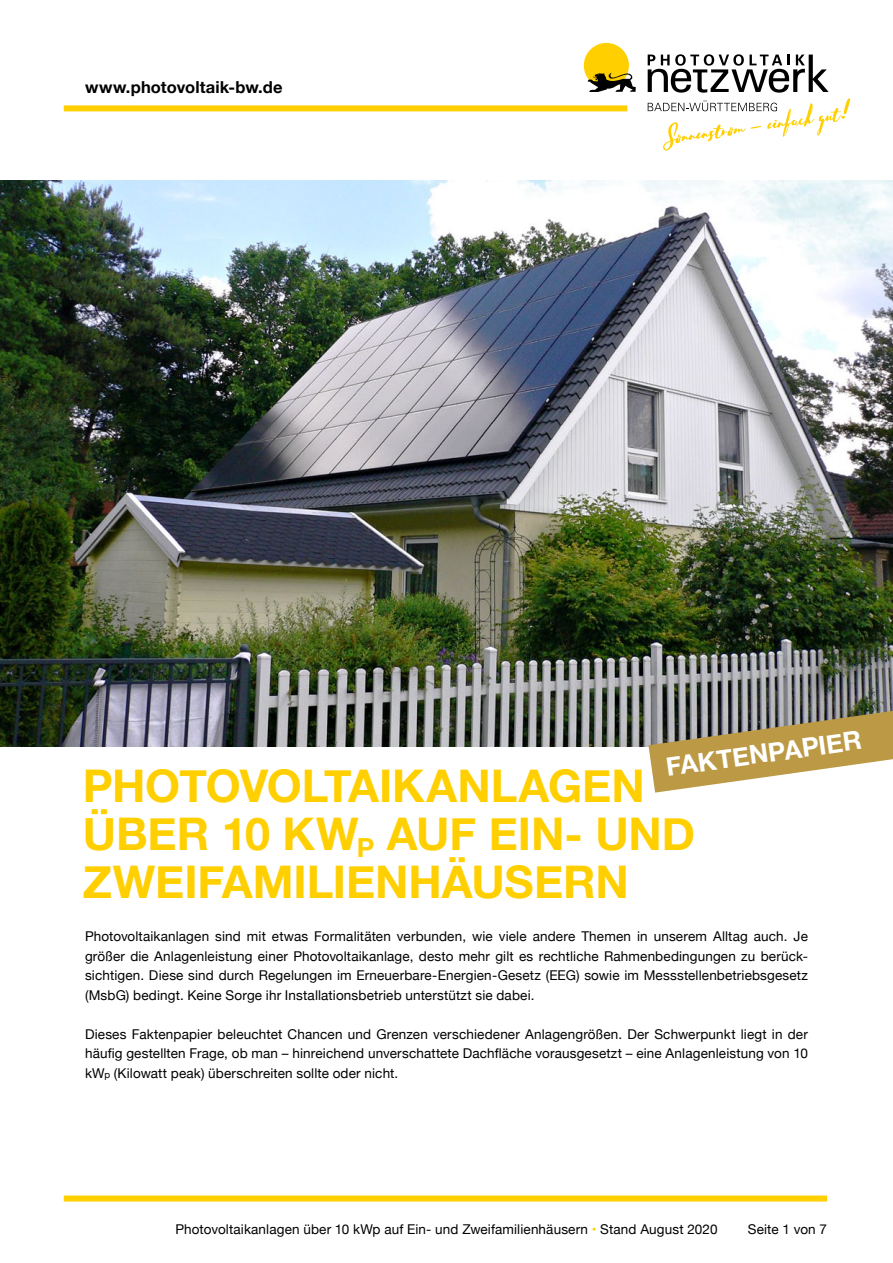
<style>
.page{position:relative;width:893px;height:1263px;background:#fff}
.page>*{position:absolute;margin:0;border:0;box-sizing:border-box;transform-origin:0 0}
.t1{font:700 45px/48px "Helvetica Neue";color:#ffcf00}
.t2{font:700 25.8px "Helvetica Neue";color:#fff}
.t3{font:700 16.5px "Helvetica Neue";letter-spacing:.005em;color:#000}
.t4{font:13.5px/19.5px "Helvetica Neue";letter-spacing:.01em;color:#000;text-align:justify}
.s1{font-size:9.6px}
.s2{color:#ffcf00}
</style>
<div class="page">
<div style="left:67px;top:1195px;width:757px;height:6px;background:#ffcf00"></div>
<div style="left:67px;top:105px;width:557px;height:6px;background:#ffcf00"></div>
<div style="left:584px;top:43px;width:45px;height:45px;background:#ffcf00;border-radius:50%"></div>
<svg style="left:588px;top:73px;width:48px;height:19px"></svg>
<svg style="left:648px;top:54px;width:181px;height:39px"></svg>
<svg style="left:648px;top:99px;width:202px;height:52px"></svg>
<img style="left:0;top:181px;width:893px;height:565px">
<svg style="left:648px;top:711px;width:245px;height:82px"></svg>
<p class="t3" style="left:85px;top:74px;width:199px">www.photovoltaik-bw.de</p>
<h2 class="t2" style="left:663px;top:747px;width:198px;rotate:-8deg">FAKTENPAPIER</h2>
<h1 class="t1" style="left:83px;top:763px;width:614px">PHOTOVOLTAIKANLAGEN<br>ÜBER 10 KW<sub>P</sub> AUF EIN- UND<br>ZWEIFAMILIENHÄUSERN</h1>
<p class="t4" style="left:85px;top:928px;width:724px">Photovoltaikanlagen sind mit etwas Formalitäten verbunden, wie viele andere Themen in unserem Alltag auch. Je größer die Anlagenleistung einer Photovoltaikanlage, desto mehr gilt es rechtliche Rahmenbedingungen zu berück&shy;sichtigen. Diese sind durch Regelungen im Erneuerbare-Energien-Gesetz (EEG) sowie im Messstellenbetriebsgesetz (MsbG) bedingt. Keine Sorge ihr Installationsbetrieb unterstützt sie dabei.</p>
<p class="t4" style="left:85px;top:1025px;width:724px">Dieses Faktenpapier beleuchtet Chancen und Grenzen verschiedener Anlagengrößen. Der Schwerpunkt liegt in der häufig gestellten Frage, ob man – hinreichend unverschattete Dachfläche vorausgesetzt – eine Anlagenleistung von 10 kW<span class="s1">p</span> (Kilowatt peak) überschreiten sollte oder nicht.</p>
<p class="t4" style="left:175px;top:1220px;width:543px">Photovoltaikanlagen über 10 kWp auf Ein- und Zweifamilienhäusern <span class="s2">•</span> Stand August 2020</p>
<p class="t4" style="left:748px;top:1220px;width:81px">Seite 1 von 7</p>
</div>
